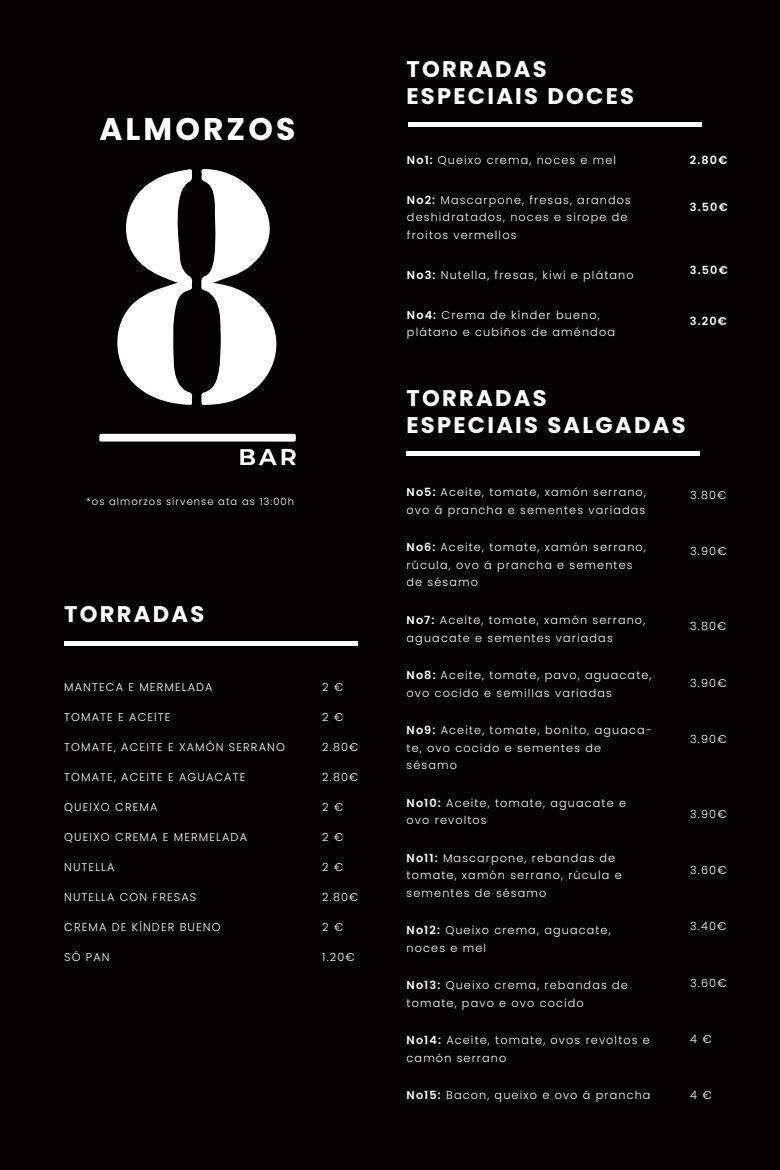
<style>
.page{position:relative;width:780px;height:1170px;background:#fff}
.page>*{position:absolute;margin:0;border:0;box-sizing:border-box;transform-origin:0 0}
.t1{font:700 31.25px "Poppins";letter-spacing:.1em;color:#fff}
.t2{font:700 22.62px/27.1px "Poppins";letter-spacing:.1em;color:#fff}
.t3{font:300 11.25px/17.5px "Poppins";letter-spacing:.1em;color:#fff}
.t4{font:600 11.25px "Poppins";letter-spacing:.1em;color:#fff}
.t5{font:300 10px "Poppins";letter-spacing:.1em;color:#fff}
.s1{font-weight:600}
</style>
<div class="page">
<div style="left:0;top:0;width:780px;height:1169px;background:#020000"></div>
<div style="left:64px;top:641px;width:294px;height:5px;background:#fff"></div>
<div style="left:407px;top:122px;width:294px;height:5px;background:#fff"></div>
<hr style="left:406px;top:451px;width:294px;height:4px;background:#fff">
<svg style="left:117px;top:169px;width:160px;height:236px"></svg>
<svg style="left:99px;top:434px;width:197px;height:7px"></svg>
<svg style="left:240px;top:448px;width:56px;height:17px"></svg>
<h1 class="t1" style="left:99px;top:111px;width:197px">ALMORZOS</h1>
<p class="t5" style="left:86px;top:496px;width:209px">*os almorzos sírvense ata as 13:00h</p>
<h2 class="t2" style="left:64px;top:601px;width:142px">TORRADAS</h2>
<p class="t3" style="left:64px;top:678px;width:150px">MANTECA E MERMELADA</p>
<p class="t3" style="left:64px;top:708px;width:108px">TOMATE E ACEITE</p>
<p class="t3" style="left:64px;top:738px;width:222px">TOMATE, ACEITE E XAMÓN SERRANO</p>
<p class="t3" style="left:64px;top:768px;width:183px">TOMATE, ACEITE E AGUACATE</p>
<p class="t3" style="left:64px;top:798px;width:95px">QUEIXO CREMA</p>
<p class="t3" style="left:64px;top:828px;width:184px">QUEIXO CREMA E MERMELADA</p>
<p class="t3" style="left:64px;top:858px;width:52px">NUTELLA</p>
<p class="t3" style="left:64px;top:888px;width:134px">NUTELLA CON FRESAS</p>
<p class="t3" style="left:64px;top:918px;width:158px">CREMA DE KÍNDER BUENO</p>
<p class="t3" style="left:64px;top:948px;width:47px">SÓ PAN</p>
<p class="t3" style="left:322px;top:678px;width:22px">2 €</p>
<p class="t3" style="left:322px;top:708px;width:22px">2 €</p>
<p class="t3" style="left:322px;top:738px;width:38px">2.80€</p>
<p class="t3" style="left:322px;top:768px;width:38px">2.80€</p>
<p class="t3" style="left:322px;top:798px;width:22px">2 €</p>
<p class="t3" style="left:322px;top:828px;width:22px">2 €</p>
<p class="t3" style="left:322px;top:858px;width:22px">2 €</p>
<p class="t3" style="left:322px;top:888px;width:38px">2.80€</p>
<p class="t3" style="left:322px;top:918px;width:22px">2 €</p>
<p class="t3" style="left:322px;top:948px;width:34px">1.20€</p>
<h2 class="t2" style="left:406px;top:56px;width:229px">TORRADAS<br>ESPECIAIS DOCES</h2>
<p class="t3" style="left:407px;top:151px;width:211px"><span class="s1">No1:</span> Queixo crema, noces e mel</p>
<p class="t3" style="left:407px;top:191px;width:225px"><span class="s1">No2:</span> Mascarpone, fresas, arandos deshidratados, noces e sirope de froitos vermellos</p>
<p class="t3" style="left:407px;top:266px;width:228px"><span class="s1">No3:</span> Nutella, fresas, kiwi e plátano</p>
<p class="t3" style="left:407px;top:306px;width:209px"><span class="s1">No4:</span> Crema de kínder bueno, plátano e cubiños de améndoa</p>
<p class="t4" style="left:690px;top:153px;width:39px">2.80€</p>
<p class="t4" style="left:690px;top:201px;width:39px">3.50€</p>
<p class="t4" style="left:690px;top:263px;width:39px">3.50€</p>
<p class="t4" style="left:690px;top:315px;width:38px">3.20€</p>
<h2 class="t2" style="left:406px;top:384px;width:280px">TORRADAS<br>ESPECIAIS SALGADAS</h2>
<p class="t3" style="left:406px;top:483px;width:241px"><span class="s1">No5:</span> Aceite, tomate, xamón serrano, ovo á prancha e sementes variadas</p>
<p class="t3" style="left:406px;top:538px;width:241px"><span class="s1">No6:</span> Aceite, tomate, xamón serrano, rúcula, ovo á prancha e sementes de sésamo</p>
<p class="t3" style="left:406px;top:611px;width:240px"><span class="s1">No7:</span> Aceite, tomate, xamón serrano, aguacate e sementes variadas</p>
<p class="t3" style="left:406px;top:666px;width:246px"><span class="s1">No8:</span> Aceite, tomate, pavo, aguacate, ovo cocido e semillas variadas</p>
<p class="t3" style="left:406px;top:721px;width:247px"><span class="s1">No9:</span> Aceite, tomate, bonito, aguaca&shy;te, ovo cocido e sementes de sésamo</p>
<p class="t3" style="left:406px;top:794px;width:221px"><span class="s1">No10:</span> Aceite, tomate, aguacate e ovo revoltos</p>
<p class="t3" style="left:406px;top:849px;width:217px"><span class="s1">No11:</span> Mascarpone, rebandas de tomate, xamón serrano, rúcula e sementes de sésamo</p>
<p class="t3" style="left:406px;top:921px;width:205px"><span class="s1">No12:</span> Queixo crema, aguacate, noces e mel</p>
<p class="t3" style="left:406px;top:976px;width:223px"><span class="s1">No13:</span> Queixo crema, rebandas de tomate, pavo e ovo cocido</p>
<p class="t3" style="left:406px;top:1031px;width:245px"><span class="s1">No14:</span> Aceite, tomate, ovos revoltos e camón serrano</p>
<p class="t3" style="left:406px;top:1086px;width:245px"><span class="s1">No15:</span> Bacon, queixo e ovo á prancha</p>
<p class="t3" style="left:690px;top:486px;width:38px">3.80€</p>
<p class="t3" style="left:690px;top:542px;width:38px">3.90€</p>
<p class="t3" style="left:690px;top:617px;width:38px">3.80€</p>
<p class="t3" style="left:690px;top:674px;width:38px">3.90€</p>
<p class="t3" style="left:690px;top:730px;width:38px">3.90€</p>
<p class="t3" style="left:690px;top:805px;width:38px">3.90€</p>
<p class="t3" style="left:690px;top:861px;width:38px">3.60€</p>
<p class="t3" style="left:690px;top:917px;width:38px">3.40€</p>
<p class="t3" style="left:690px;top:974px;width:38px">3.60€</p>
<p class="t3" style="left:690px;top:1030px;width:23px">4 €</p>
<p class="t3" style="left:690px;top:1086px;width:23px">4 €</p>
</div>
